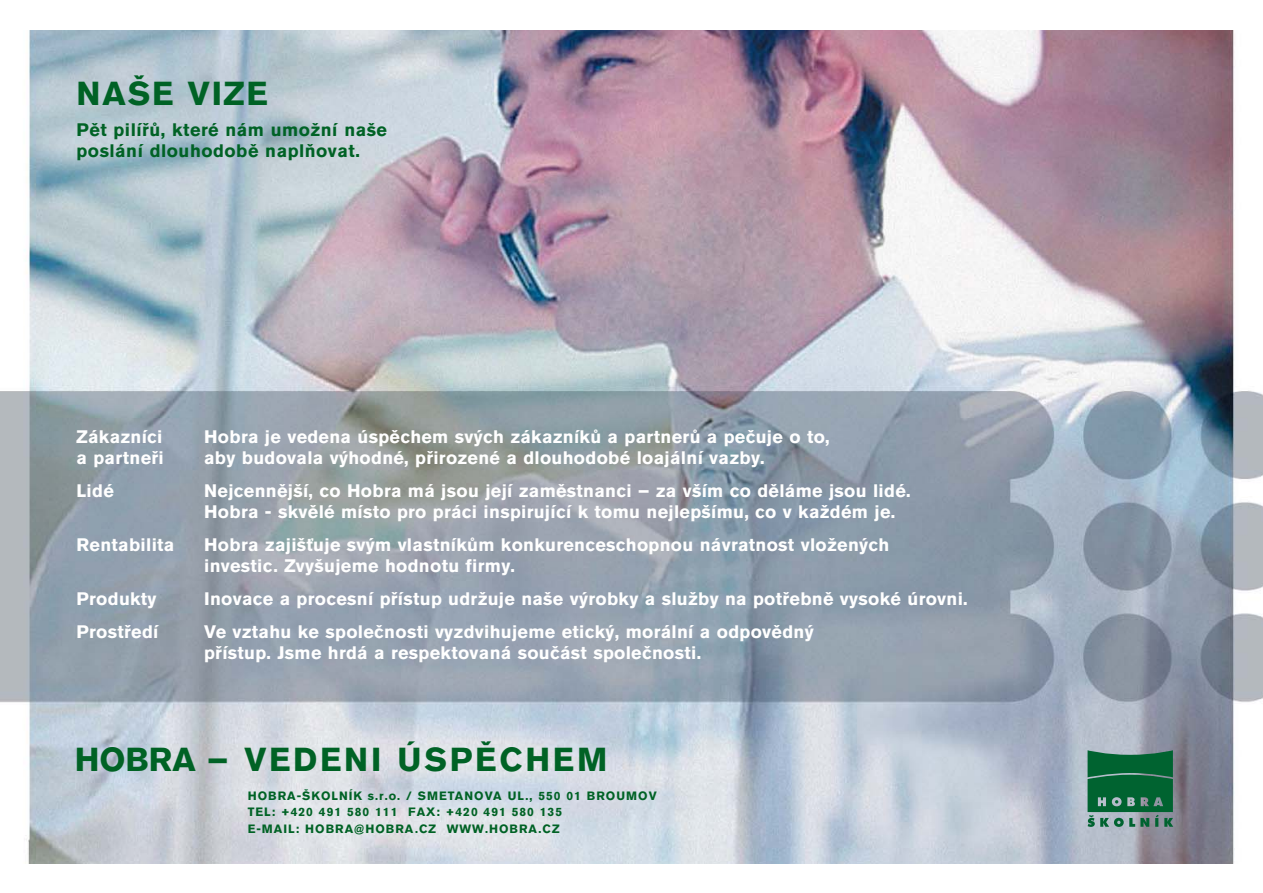
<style>
.page{position:relative;width:1263px;height:893px;background:#fff}
.page>*{position:absolute;margin:0;border:0;box-sizing:border-box;transform-origin:0 0}
.t1{font:700 33px "Akzidenz Grotesk CE";letter-spacing:.085em;color:#006225}
.t2{font:700 33px "Akzidenz Grotesk CE";letter-spacing:.055em;color:#006225}
.t3{font:700 18px/21px "Akzidenz Grotesk CE";letter-spacing:.015em;color:#fff}
.t4{font:700 18px/21px "Akzidenz Grotesk CE";letter-spacing:.03em;color:#006225}
.t5{font:700 12px/16.5px "Akzidenz Grotesk CE";letter-spacing:.085em;color:#006225}
</style>
<div class="page">
<img style="left:0;top:30px;width:1263px;height:834px">
<svg style="left:1087px;top:750px;width:86px;height:77px;background:#2a7553"></svg>
<h1 class="t2" style="left:77px;top:81px;width:193px">NAŠE VIZE</h1>
<p class="t4" style="left:77px;top:121px;width:312px">Pět pilířů, které nám umožní naše poslání dlouhodobě naplňovat.</p>
<p class="t3" style="left:77px;top:429px;width:87px">Zákazníci</p>
<p class="t3" style="left:204px;top:429px;width:627px">Hobra je vedena úspěchem svých zákazníků a partnerů a pečuje o to,</p>
<p class="t3" style="left:77px;top:450px;width:89px">a partneři</p>
<p class="t3" style="left:204px;top:450px;width:562px">aby budovala výhodné, přirozené a dlouhodobé loajální vazby.</p>
<p class="t3" style="left:77px;top:483px;width:39px">Lidé</p>
<p class="t3" style="left:204px;top:483px;width:708px">Nejcennější, co Hobra má jsou její zaměstnanci – za vším co děláme jsou lidé.<br>Hobra - skvělé místo pro práci inspirující k tomu nejlepšímu, co v každém je.</p>
<p class="t3" style="left:77px;top:537px;width:99px">Rentabilita</p>
<p class="t3" style="left:204px;top:537px;width:687px">Hobra zajišťuje svým vlastníkům konkurenceschopnou návratnost vložených investic. Zvyšujeme hodnotu firmy.</p>
<p class="t3" style="left:77px;top:591px;width:82px">Produkty</p>
<p class="t3" style="left:204px;top:591px;width:765px">Inovace a procesní přístup udržuje naše výrobky a služby na potřebně vysoké úrovni.</p>
<p class="t3" style="left:77px;top:624px;width:83px">Prostředí</p>
<p class="t3" style="left:204px;top:624px;width:611px">Ve vztahu ke společnosti vyzdvihujeme etický, morální a odpovědný přístup. Jsme hrdá a respektovaná součást společnosti.</p>
<h1 class="t1" style="left:75px;top:747px;width:534px">HOBRA – VEDENI ÚSPĚCHEM</h1>
<p class="t5" style="left:248px;top:788px;width:411px">HOBRA-ŠKOLNÍK s.r.o. / SMETANOVA UL., 550 01 BROUMOV<br>TEL: +420 491 580 111 FAX: +420 491 580 135<br>E-MAIL: HOBRA@HOBRA.CZ WWW.HOBRA.CZ</p>
</div>
